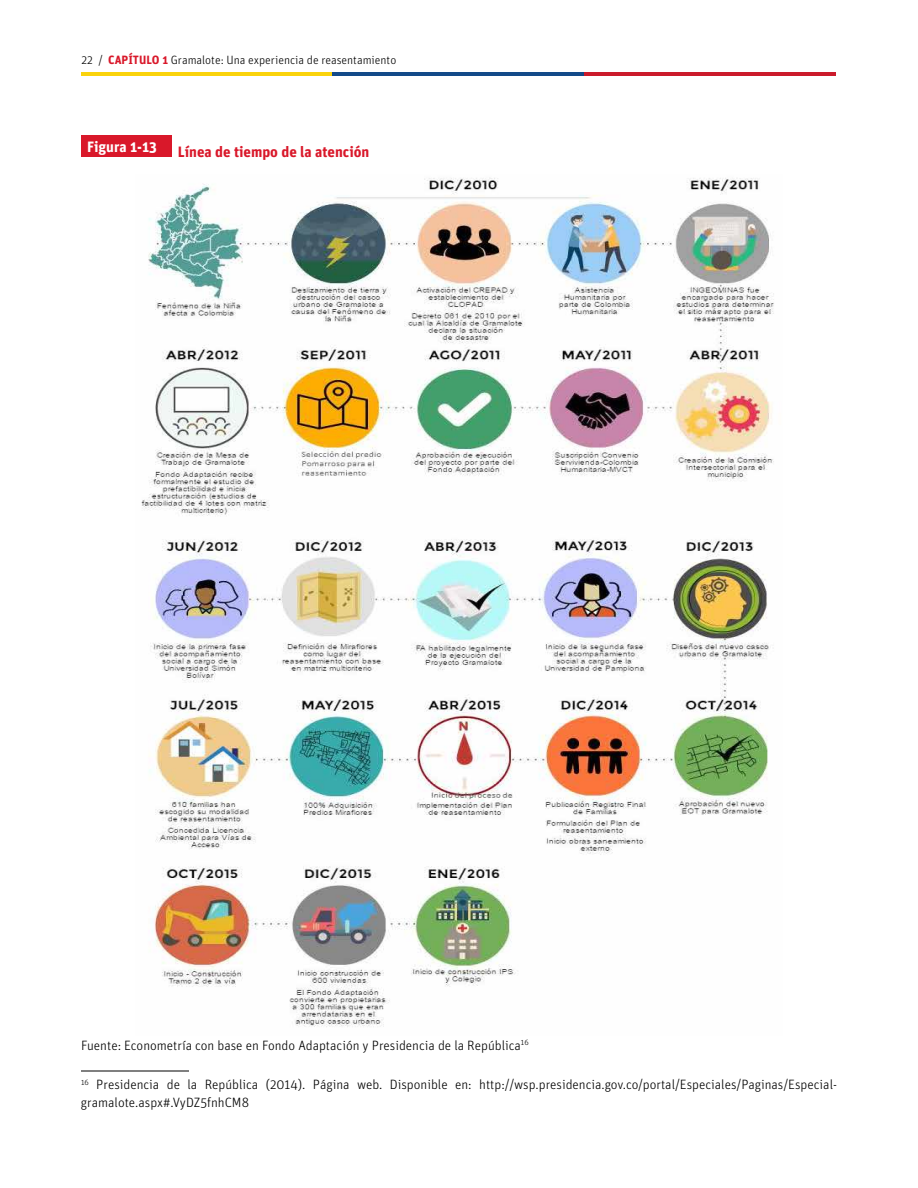
<style>
.page{position:relative;width:918px;height:1188px;background:#fff}
.page>*{position:absolute;margin:0;border:0;box-sizing:border-box;transform-origin:0 0}
.t1{font:700 15px "Unit";color:#d9182a}
.t2{font:700 15px "Unit";color:#fff}
.t3{font:300 13.5px/18px "Unit";color:#000}
.t4{font:300 12px "Unit";color:#000}
.s1{font-weight:700;color:#d9182a}
</style>
<div class="page">
<hr style="left:81px;top:72px;width:252px;height:4px;background:#fad30c">
<hr style="left:333px;top:72px;width:251px;height:4px;background:#134a89">
<hr style="left:584px;top:72px;width:252px;height:4px;background:#cb1b2b">
<div style="left:81px;top:135px;width:90px;height:22px;background:#d9182a"></div>
<img style="left:141px;top:177px;width:633px;height:850px">
<hr style="left:81px;top:1071px;width:108px;height:1px;background:#000">
<p class="t4" style="left:82px;top:52px;width:316px">22 / <span class="s1">CAPÍTULO 1</span> Gramalote: Una experiencia de reasentamiento</p>
<p class="t2" style="left:87px;top:137px;width:72px">Figura 1‑13</p>
<p class="t1" style="left:178px;top:142px;width:193px">Línea de tiempo de la atención</p>
<p class="t3" style="left:81px;top:1036px;width:449px">Fuente: Econometría con base en Fondo Adaptación y Presidencia de la República<sup>16</sup></p>
<p class="t3" style="left:81px;top:1075px;width:758px"><sup>16</sup> Presidencia de la República (2014). Página web. Disponible en: http://wsp.presidencia.gov.co/portal/Especiales/Paginas/Especial&shy;gramalote.aspx#.VyDZ5fnhCM8</p>
</div>
